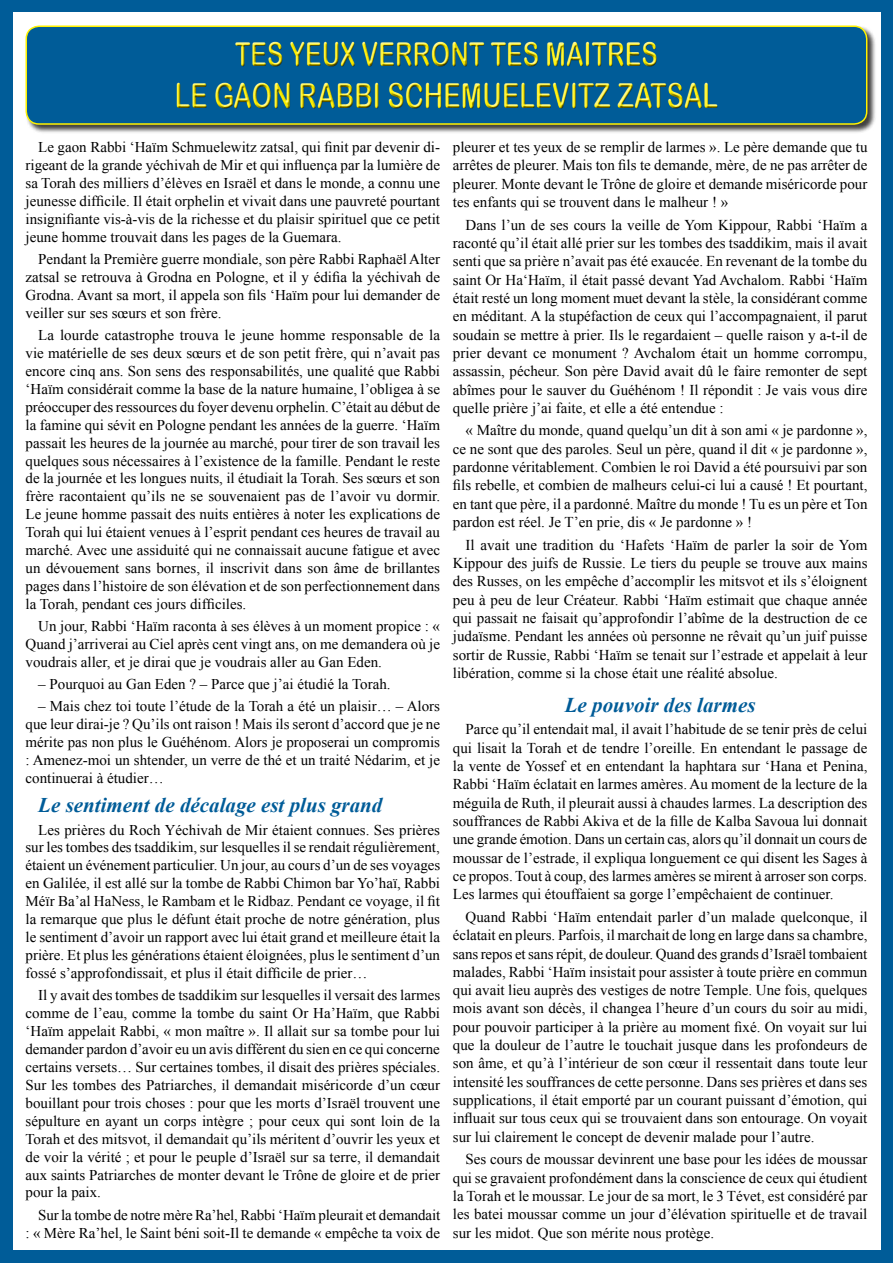
<style>
.page{position:relative;width:893px;height:1263px;background:#005c98}
.page>*{position:absolute;margin:0;border:0;box-sizing:border-box;transform-origin:0 0}
.t1{font:34.5px "Arial Rounded MT Bold";color:#fff200;scale:.75 1}
.t2{font:33px "Arial Rounded MT Bold";color:#fff200;scale:.75 1}
.t3{font:italic 700 21px "Times New Roman";color:#005c98}
.t4{font:italic 700 20.85px "Times New Roman";color:#005c98}
.t5{font:15px/18.3px "Times New Roman";color:#000;text-align:justify}
.t6{font:14.85px/18px "Times New Roman";color:#000;text-align:justify}
</style>
<div class="page">
<div style="left:13px;top:13px;width:867px;height:1237px;background:#fff"></div>
<div style="left:25px;top:25px;width:857px;height:115px;background:#000;opacity:.75"></div>
<div style="left:26px;top:26px;width:841px;height:98px;background:#005c98;border-radius:13px"></div>
<div style="left:26px;top:26px;width:841px;height:99px;border:2px solid #fff200;border-radius:13px"></div>
<div style="left:25px;top:34px;width:843px;height:138px;background:#000;opacity:.91"></div>
<h2 class="t2" style="left:235px;top:35px;width:565px">TES YEUX VERRONT TES MAITRES</h2>
<h1 class="t1" style="left:175px;top:75px;width:726px">LE GAON RABBI SCHEMUELEVITZ ZATSAL</h1>
<p class="t5" style="left:453px;top:138px;width:416px">pleurer et tes yeux de se remplir de larmes ». Le père demande que tu arrêtes de pleurer. Mais ton fils te demande, mère, de ne pas arrêter de pleurer. Monte devant le Trône de gloire et demande miséricorde pour tes enfants qui se trouvent dans le malheur ! »</p>
<p class="t5" style="left:453px;top:215px;width:416px;text-indent:13px">Dans l’un de ses cours la veille de Yom Kippour, Rabbi ‘Haïm a raconté qu’il était allé prier sur les tombes des tsaddikim, mais il avait senti que sa prière n’avait pas été exaucée. En revenant de la tombe du saint Or Ha‘Haïm, il était passé devant Yad Avchalom. Rabbi ‘Haïm était resté un long moment muet devant la stèle, la considérant comme en méditant. A la stupéfaction de ceux qui l’accompagnaient, il parut soudain se mettre à prier. Ils le regardaient – quelle raison y a-t-il de prier devant ce monument ? Avchalom était un homme corrompu, assassin, pécheur. Son père David avait dû le faire remonter de sept abîmes pour le sauver du Guéhénom ! Il répondit : Je vais vous dire quelle prière j’ai faite, et elle a été entendue :</p>
<p class="t5" style="left:453px;top:421px;width:416px;text-indent:13px">« Maître du monde, quand quelqu’un dit à son ami « je pardonne », ce ne sont que des paroles. Seul un père, quand il dit « je pardonne », pardonne véritablement. Combien le roi David a été poursuivi par son fils rebelle, et combien de malheurs celui-ci lui a causé ! Et pourtant, en tant que père, il a pardonné. Maître du monde ! Tu es un père et Ton pardon est réel. Je T’en prie, dis « Je pardonne » !</p>
<p class="t5" style="left:453px;top:535px;width:416px;text-indent:13px">Il avait une tradition du ‘Hafets ‘Haïm de parler la soir de Yom Kippour des juifs de Russie. Le tiers du peuple se trouve aux mains des Russes, on les empêche d’accomplir les mitsvot et ils s’éloignent peu à peu de leur Créateur. Rabbi ‘Haïm estimait que chaque année qui passait ne faisait qu’approfondir l’abîme de la destruction de ce judaïsme. Pendant les années où personne ne rêvait qu’un juif puisse sortir de Russie, Rabbi ‘Haïm se tenait sur l’estrade et appelait à leur libération, comme si la chose était une réalité absolue.</p>
<h3 class="t3" style="left:565px;top:690px;width:192px">Le pouvoir des larmes</h3>
<p class="t5" style="left:453px;top:720px;width:416px;text-indent:13px">Parce qu’il entendait mal, il avait l’habitude de se tenir près de celui qui lisait la Torah et de tendre l’oreille. En entendant le passage de la vente de Yossef et en entendant la haphtara sur ‘Hana et Penina, Rabbi ‘Haïm éclatait en larmes amères. Au moment de la lecture de la méguila de Ruth, il pleurait aussi à chaudes larmes. La description des souffrances de Rabbi Akiva et de la fille de Kalba Savoua lui donnait une grande émotion. Dans un certain cas, alors qu’il donnait un cours de moussar de l’estrade, il expliqua longuement ce qui disent les Sages à ce propos. Tout à coup, des larmes amères se mirent à arroser son corps.<br>Les larmes qui étouffaient sa gorge l’empêchaient de continuer.</p>
<p class="t5" style="left:453px;top:907px;width:416px;text-indent:13px">Quand Rabbi ‘Haïm entendait parler d’un malade quelconque, il éclatait en pleurs. Parfois, il marchait de long en large dans sa chambre, sans repos et sans répit, de douleur. Quand des grands d’Israël tombaient malades, Rabbi ‘Haïm insistait pour assister à toute prière en commun qui avait lieu auprès des vestiges de notre Temple. Une fois, quelques mois avant son décès, il changea l’heure d’un cours du soir au midi, pour pouvoir participer à la prière au moment fixé. On voyait sur lui que la douleur de l’autre le touchait jusque dans les profondeurs de son âme, et qu’à l’intérieur de son cœur il ressentait dans toute leur intensité les souffrances de cette personne. Dans ses prières et dans ses supplications, il était emporté par un courant puissant d’émotion, qui influait sur tous ceux qui se trouvaient dans son entourage. On voyait sur lui clairement le concept de devenir malade pour l’autre.</p>
<p class="t5" style="left:453px;top:1150px;width:416px;text-indent:13px">Ses cours de moussar devinrent une base pour les idées de moussar qui se gravaient profondément dans la conscience de ceux qui étudient la Torah et le moussar. Le jour de sa mort, le 3 Tévet, est considéré par les batei moussar comme un jour d’élévation spirituelle et de travail sur les midot. Que son mérite nous protège.</p>
<p class="t6" style="left:26px;top:138px;width:416px;text-indent:13px">Le gaon Rabbi ‘Haïm Schmuelewitz zatsal, qui finit par devenir di&shy;rigeant de la grande yéchivah de Mir et qui influença par la lumière de sa Torah des milliers d’élèves en Israël et dans le monde, a connu une jeunesse difficile. Il était orphelin et vivait dans une pauvreté pourtant insignifiante vis-à-vis de la richesse et du plaisir spirituel que ce petit jeune homme trouvait dans les pages de la Guemara.</p>
<p class="t6" style="left:26px;top:250px;width:416px;text-indent:13px">Pendant la Première guerre mondiale, son père Rabbi Raphaël Alter zatsal se retrouva à Grodna en Pologne, et il y édifia la yéchivah de Grodna. Avant sa mort, il appela son fils ‘Haïm pour lui demander de veiller sur ses sœurs et son frère.</p>
<p class="t6" style="left:26px;top:326px;width:416px;text-indent:13px">La lourde catastrophe trouva le jeune homme responsable de la vie matérielle de ses deux sœurs et de son petit frère, qui n’avait pas encore cinq ans. Son sens des responsabilités, une qualité que Rabbi ‘Haïm considérait comme la base de la nature humaine, l’obligea à se préoccuper des ressources du foyer devenu orphelin. C’était au début de la famine qui sévit en Pologne pendant les années de la guerre. ‘Haïm passait les heures de la journée au marché, pour tirer de son travail les quelques sous nécessaires à l’existence de la famille. Pendant le reste de la journée et les longues nuits, il étudiait la Torah. Ses sœurs et son frère racontaient qu’ils ne se souvenaient pas de l’avoir vu dormir.<br>Le jeune homme passait des nuits entières à noter les explications de Torah qui lui étaient venues à l’esprit pendant ces heures de travail au marché. Avec une assiduité qui ne connaissait aucune fatigue et avec un dévouement sans bornes, il inscrivit dans son âme de brillantes pages dans l’histoire de son élévation et de son perfectionnement dans la Torah, pendant ces jours difficiles.</p>
<p class="t6" style="left:26px;top:617px;width:416px;text-indent:13px">Un jour, Rabbi ‘Haïm raconta à ses élèves à un moment propice : « Quand j’arriverai au Ciel après cent vingt ans, on me demandera où je voudrais aller, et je dirai que je voudrais aller au Gan Eden.</p>
<p class="t6" style="left:38px;top:675px;width:354px">– Pourquoi au Gan Eden ? – Parce que j’ai étudié la Torah.</p>
<p class="t6" style="left:26px;top:697px;width:416px;text-indent:13px">– Mais chez toi toute l’étude de la Torah a été un plaisir… – Alors que leur dirai-je ? Qu’ils ont raison ! Mais ils seront d’accord que je ne mérite pas non plus le Guéhénom. Alors je proposerai un compromis : Amenez-moi un shtender, un verre de thé et un traité Nédarim, et je continuerai à étudier…</p>
<h3 class="t4" style="left:38px;top:791px;width:346px">Le sentiment de décalage est plus grand</h3>
<p class="t6" style="left:26px;top:820px;width:416px;text-indent:13px">Les prières du Roch Yéchivah de Mir étaient connues. Ses prières sur les tombes des tsaddikim, sur lesquelles il se rendait régulièrement, étaient un événement particulier. Un jour, au cours d’un de ses voyages en Galilée, il est allé sur la tombe de Rabbi Chimon bar Yo’haï, Rabbi Méïr Ba’al HaNess, le Rambam et le Ridbaz. Pendant ce voyage, il fit la remarque que plus le défunt était proche de notre génération, plus le sentiment d’avoir un rapport avec lui était grand et meilleure était la prière. Et plus les générations étaient éloignées, plus le sentiment d’un fossé s’approfondissait, et plus il était difficile de prier…</p>
<p class="t6" style="left:26px;top:986px;width:416px;text-indent:13px">Il y avait des tombes de tsaddikim sur lesquelles il versait des larmes comme de l’eau, comme la tombe du saint Or Ha’Haïm, que Rabbi ‘Haïm appelait Rabbi, « mon maître ». Il allait sur sa tombe pour lui demander pardon d’avoir eu un avis différent du sien en ce qui concerne certains versets… Sur certaines tombes, il disait des prières spéciales.<br>Sur les tombes des Patriarches, il demandait miséricorde d’un cœur bouillant pour trois choses : pour que les morts d’Israël trouvent une sépulture en ayant un corps intègre ; pour ceux qui sont loin de la Torah et des mitsvot, il demandait qu’ils méritent d’ouvrir les yeux et de voir la vérité ; et pour le peuple d’Israël sur sa terre, il demandait aux saints Patriarches de monter devant le Trône de gloire et de prier pour la paix.</p>
<p class="t6" style="left:26px;top:1205px;width:416px;text-align:right">Sur la tombe de notre mère Ra’hel, Rabbi ‘Haïm pleurait et demandait<br>: « Mère Ra’hel, le Saint béni soit-Il te demande « empêche ta voix de</p>
</div>
